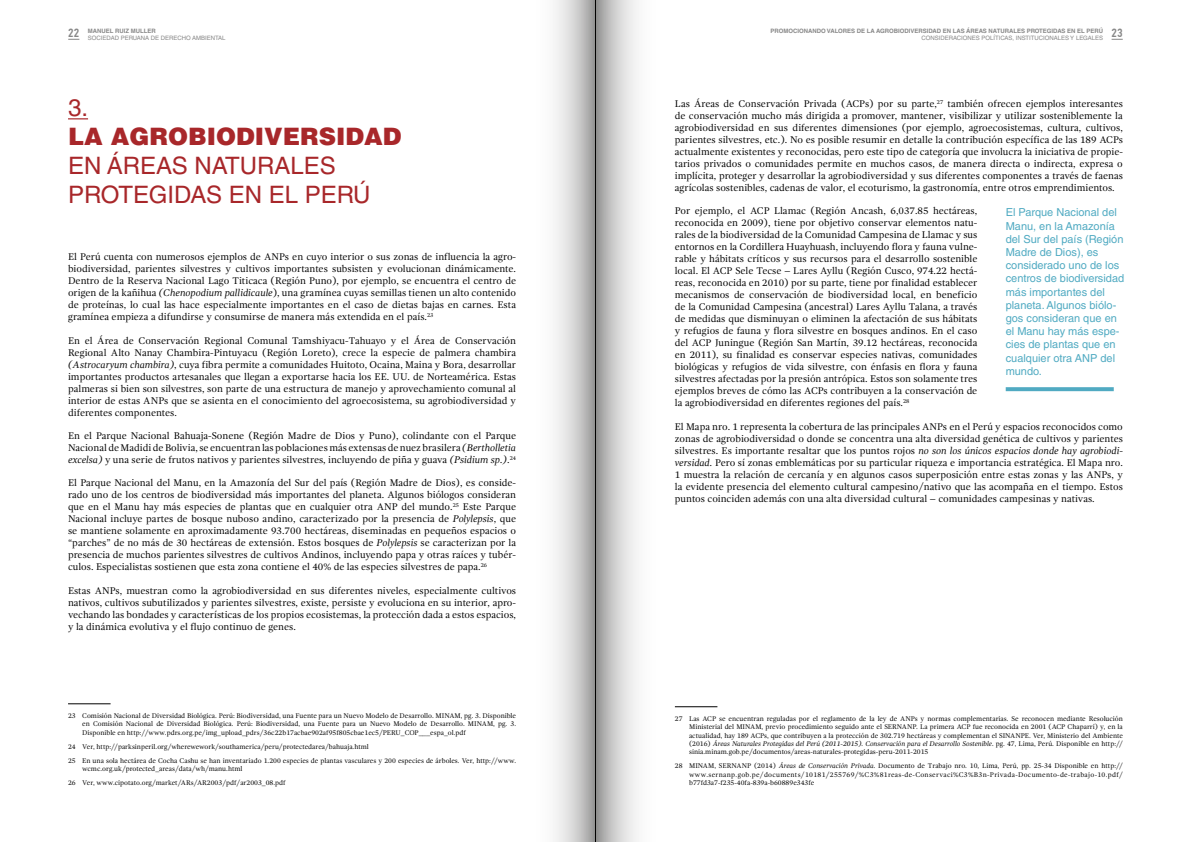
<style>
.page{position:relative;width:1191px;height:842px;background:#fff}
.page>*{position:absolute;margin:0;border:0;box-sizing:border-box;transform-origin:0 0}
.t1{font:24px/28.8px "Helvetica LT Std";color:#a8272a}
.t2{font:900 24px "Helvetica LT Std";color:#a8272a}
.t3{font:500 12px "PF Din Text Cond Pro";color:#878787}
.t4{font:11px/13.2px "Helvetica LT Std";color:#50aac2}
.t5{font:10px/12px "Gandhi Serif";color:#000;text-align:justify}
.t6{font:7px/8.4px "Gandhi Serif";color:#000;text-align:justify}
.t7{font:700 6px "Helvetica LT Std";color:#878787}
.t8{font:6px "Helvetica LT Std";color:#878787}
.s1{font-style:italic}
</style>
<div class="page">
<svg style="left:68px;top:118px;width:20px;height:1px"></svg>
<hr style="left:68px;top:703px;width:43px;height:1px;background:#000">
<hr style="left:675px;top:706px;width:42px;height:1px;background:#000">
<svg style="left:1005px;top:387px;width:108px;height:4px"></svg>
<svg style="left:555px;top:0;width:40px;height:842px"></svg>
<svg style="left:596px;top:0;width:41px;height:842px;background:#ccc"></svg>
<hr style="left:595px;top:0;width:1px;height:842px;background:#000">
<p class="t7" style="left:770px;top:27px;width:334px">PROMOCIONANDO VALORES DE LA AGROBIODIVERSIDAD EN LAS ÁREAS NATURALES PROTEGIDAS EN EL PERÚ</p>
<p class="t8" style="left:921px;top:34px;width:183px">CONSIDERACIONES POLÍTICAS, INSTITUCIONALES Y LEGALES</p>
<p class="t7" style="left:88px;top:27px;width:69px">MANUEL RUIZ MULLER</p>
<p class="t8" style="left:88px;top:34px;width:139px">SOCIEDAD PERUANA DE DERECHO AMBIENTAL</p>
<p class="t3" style="left:68px;top:25px;width:13px">22</p>
<p class="t3" style="left:1111px;top:25px;width:13px">23</p>
<h1 class="t1" style="left:68px;top:94px;width:22px">3.</h1>
<h1 class="t2" style="left:68px;top:121px;width:335px">LA AGROBIODIVERSIDAD</h1>
<h1 class="t1" style="left:68px;top:151px;width:304px">EN ÁREAS NATURALES<br>PROTEGIDAS EN EL PERÚ</h1>
<p class="t5" style="left:68px;top:251px;width:449px">El Perú cuenta con numerosos ejemplos de ANPs en cuyo interior o sus zonas de influencia la agro&shy;biodiversidad, parientes silvestres y cultivos importantes subsisten y evolucionan dinámicamente.<br>Dentro de la Reserva Nacional Lago Titicaca (Región Puno), por ejemplo, se encuentra el centro de origen de la kañihua <span class="s1">(Chenopodium pallidicaule</span>), una gramínea cuyas semillas tienen un alto contenido de proteínas, lo cual las hace especialmente importantes en el caso de dietas bajas en carnes. Esta gramínea empieza a difundirse y consumirse de manera más extendida en el país.<sup>23</sup></p>
<p class="t5" style="left:68px;top:334px;width:449px">En el Área de Conservación Regional Comunal Tamshiyacu-Tahuayo y el Área de Conservación Regional Alto Nanay Chambira-Pintuyacu (Región Loreto), crece la especie de palmera chambira <span class="s1">(Astrocaryum chambira)</span>, cuya fibra permite a comunidades Huitoto, Ocaina, Maina y Bora, desarrollar importantes productos artesanales que llegan a exportarse hacia los EE. UU. de Norteamérica. Estas palmeras si bien son silvestres, son parte de una estructura de manejo y aprovechamiento comunal al interior de estas ANPs que se asienta en el conocimiento del agroecosistema, su agrobiodiversidad y diferentes componentes.</p>
<p class="t5" style="left:68px;top:430px;width:449px">En el Parque Nacional Bahuaja-Sonene (Región Madre de Dios y Puno), colindante con el Parque Nacional de Madidi de Bolivia, se encuentran las poblaciones más extensas de nuez brasilera <span class="s1">(Bertholletia excelsa)</span> y una serie de frutos nativos y parientes silvestres, incluyendo de piña y guava <span class="s1">(Psidium sp.)</span>.<sup>24</sup></p>
<p class="t5" style="left:68px;top:477px;width:449px">El Parque Nacional del Manu, en la Amazonía del Sur del país (Región Madre de Dios), es conside&shy;rado uno de los centros de biodiversidad más importantes del planeta. Algunos biólogos consideran que en el Manu hay más especies de plantas que en cualquier otra ANP del mundo.<sup>25</sup> Este Parque Nacional incluye partes de bosque nuboso andino, caracterizado por la presencia de <span class="s1">Polylepsis</span>, que se mantiene solamente en aproximadamente 93.700 hectáreas, diseminadas en pequeños espacios o “parches” de no más de 30 hectáreas de extensión. Estos bosques de <span class="s1">Polylepsis</span> se caracterizan por la presencia de muchos parientes silvestres de cultivos Andinos, incluyendo papa y otras raíces y tubér&shy;culos. Especialistas sostienen que esta zona contiene el 40% de las especies silvestres de papa.<sup>26</sup></p>
<p class="t5" style="left:68px;top:584px;width:449px">Estas ANPs, muestran como la agrobiodiversidad en sus diferentes niveles, especialmente cultivos nativos, cultivos subutilizados y parientes silvestres, existe, persiste y evoluciona en su interior, apro&shy;vechando las bondades y características de los propios ecosistemas, la protección dada a estos espacios, y la dinámica evolutiva y el flujo continuo de genes.</p>
<p class="t6" style="left:82px;top:711px;width:435px;text-indent:-14px">23 Comisión Nacional de Diversidad Biológica. Perú: Biodiversidad, una Fuente para un Nuevo Modelo de Desarrollo. MINAM, pg. 3. Disponible en Comisión Nacional de Diversidad Biológica. Perú: Biodiversidad, una Fuente para un Nuevo Modelo de Desarrollo. MINAM, pg. 3.<br>Disponible en http://www.pdrs.org.pe/img_upload_pdrs/36c22b17acbae902af95f805cbae1ec5/PERU_COP___espa_ol.pdf</p>
<p class="t6" style="left:68px;top:739px;width:449px;line-height:14.1px">24 Ver, http://parksinperil.org/wherewework/southamerica/peru/protectedarea/bahuaja.html<br>25 En una sola hectárea de Cocha Cashu se han inventariado 1.200 especies de plantas vasculares y 200 especies de árboles. Ver, http://www.</p>
<p class="t6" style="left:68px;top:762px;width:219px;line-height:14.1px;text-indent:14px">wcmc.org.uk/protected_areas/data/wh/manu.html<br>26 Ver, www.cipotato.org/market/ARs/AR2003/pdf/ar2003_08.pdf</p>
<p class="t5" style="left:675px;top:98px;width:449px">Las Áreas de Conservación Privada (ACPs) por su parte,<sup>27</sup> también ofrecen ejemplos interesantes de conservación mucho más dirigida a promover, mantener, visibilizar y utilizar sosteniblemente la agrobiodiversidad en sus diferentes dimensiones (por ejemplo, agroecosistemas, cultura, cultivos, parientes silvestres, etc.). No es posible resumir en detalle la contribución específica de las 189 ACPs actualmente existentes y reconocidas, pero este tipo de categoría que involucra la iniciativa de propie&shy;tarios privados o comunidades permite en muchos casos, de manera directa o indirecta, expresa o implícita, proteger y desarrollar la agrobiodiversidad y sus diferentes componentes a través de faenas agrícolas sostenibles, cadenas de valor, el ecoturismo, la gastronomía, entre otros emprendimientos.</p>
<p class="t5" style="left:675px;top:205px;width:304px">Por ejemplo, el ACP Llamac (Región Ancash, 6,037.85 hectáreas, reconocida en 2009), tiene por objetivo conservar elementos natu&shy;rales de la biodiversidad de la Comunidad Campesina de Llamac y sus entornos en la Cordillera Huayhuash, incluyendo flora y fauna vulne&shy;rable y hábitats críticos y sus recursos para el desarrollo sostenible local. El ACP Sele Tecse – Lares Ayllu (Región Cusco, 974.22 hectá&shy;reas, reconocida en 2010) por su parte, tiene por finalidad establecer mecanismos de conservación de biodiversidad local, en beneficio de la Comunidad Campesina (ancestral) Lares Ayllu Talana, a través de medidas que disminuyan o eliminen la afectación de sus hábitats y refugios de fauna y flora silvestre en bosques andinos. En el caso del ACP Juningue (Región San Martín, 39.12 hectáreas, reconocida en 2011), su finalidad es conservar especies nativas, comunidades biológicas y refugios de vida silvestre, con énfasis en flora y fauna silvestres afectadas por la presión antrópica. Estos son solamente tres ejemplos breves de cómo las ACPs contribuyen a la conservación de la agrobiodiversidad en diferentes regiones del país.<sup>28</sup></p>
<p class="t5" style="left:675px;top:420px;width:449px">El Mapa nro. 1 representa la cobertura de las principales ANPs en el Perú y espacios reconocidos como zonas de agrobiodiversidad o donde se concentra una alta diversidad genética de cultivos y parientes silvestres. Es importante resaltar que los puntos rojos <span class="s1">no son los únicos espacios donde hay agrobiodi&shy;versidad.</span> Pero sí zonas emblemáticas por su particular riqueza e importancia estratégica. El Mapa nro.<br>1 muestra la relación de cercanía y en algunos casos superposición entre estas zonas y las ANPs, y la evidente presencia del elemento cultural campesino/nativo que las acompaña en el tiempo. Estos puntos coinciden además con una alta diversidad cultural – comunidades campesinas y nativas.</p>
<p class="t4" style="left:1005px;top:206px;width:120px">El Parque Nacional del<br>Manu, en la Amazonía del Sur del país (Región<br>Madre de Dios), es considerado uno de los centros de biodiversidad más importantes del planeta. Algunos biólo&shy;gos consideran que en el Manu hay más espe&shy;cies de plantas que en cualquier otra ANP del mundo.</p>
<p class="t6" style="left:689px;top:714px;width:435px;text-indent:-14px">27 Las ACP se encuentran reguladas por el reglamento de la ley de ANPs y normas complementarias. Se reconocen mediante Resolución Ministerial del MINAM, previo procedimiento seguido ante el SERNANP. La primera ACP fue reconocida en 2001 (ACP Chaparrí) y, en la actualidad, hay 189 ACPs, que contribuyen a la protección de 302.719 hectáreas y complementan el SINANPE. Ver, Ministerio del Ambiente (2016) <span class="s1">Áreas Naturales Protegidas del Perú (2011-2015). Conservación para el Desarrollo Sostenible.</span> pg. 47, Lima, Perú. Disponible en http:// sinia.minam.gob.pe/documentos/areas-naturales-protegidas-peru-2011-2015</p>
<p class="t6" style="left:689px;top:762px;width:435px;text-indent:-14px">28 MINAM, SERNANP (2014) <span class="s1">Áreas de Conservación Privada.</span> Documento de Trabajo nro. 10, Lima, Perú, pp. 25-34 Disponible en http:// www.sernanp.gob.pe/documents/10181/255769/%C3%81reas-de-Conservaci%C3%B3n-Privada-Documento-de-trabajo-10.pdf/ b77fd3a7-f235-40fa-839a-b60889e343fe</p>
</div>
